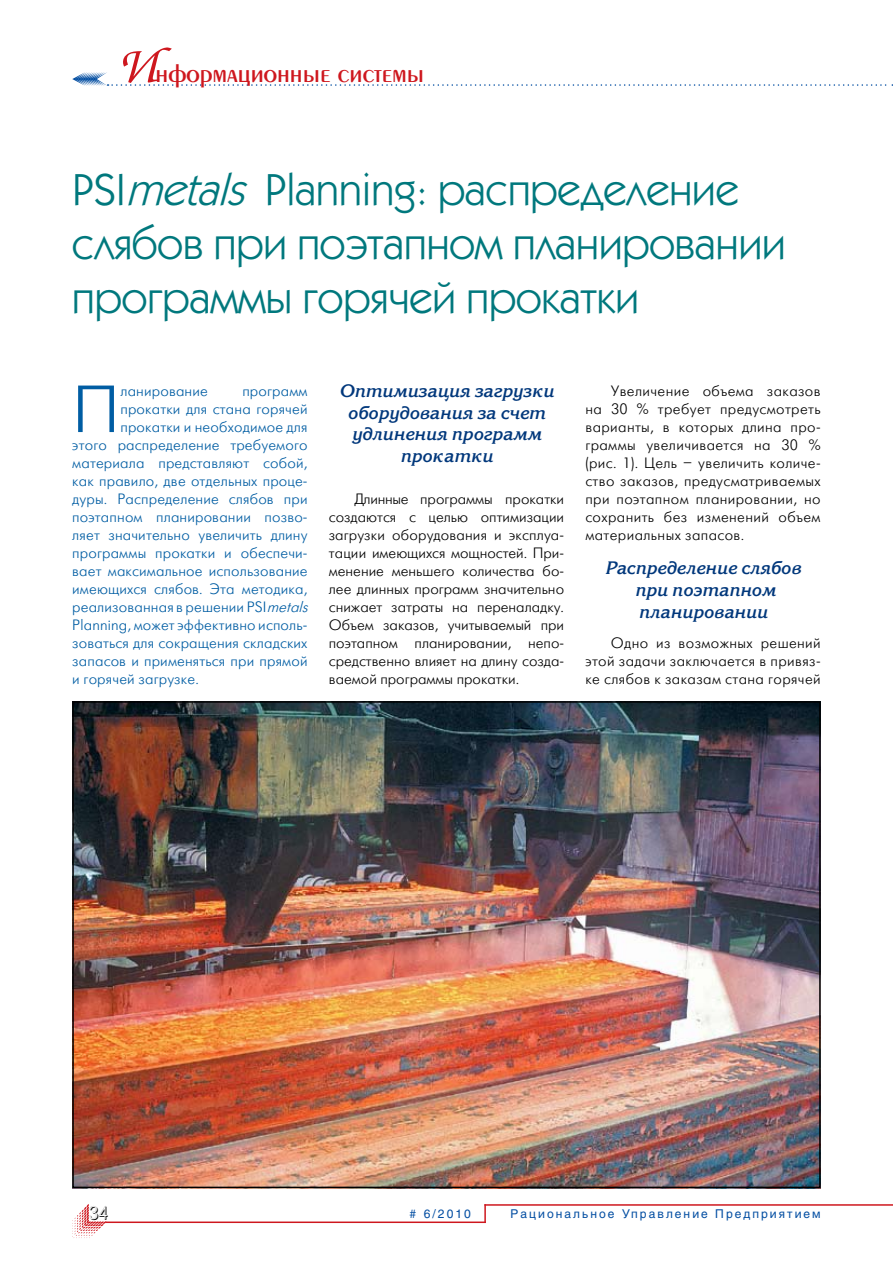
<style>
.page{position:relative;width:893px;height:1263px;background:#fff}
.page>*{position:absolute;margin:0;border:0;box-sizing:border-box;transform-origin:0 0}
.t1{font:66.45px "Futuris Light C";color:#005da3}
.t2{font:45px/54px "Kabel C";color:#00787d}
.t3{font:27px "Penta Demi";color:#ce171e}
.t4{font:italic 700 18px/21.6px "Korinna C";color:#00377b;text-align:center}
.t5{font:18px "Futuris Shadow C";color:#000}
.t6{font:15px/18px "Futuris Light C";letter-spacing:.025em;color:#000;text-align:justify}
.t7{font:15px "Futuris Light C";letter-spacing:.01em;color:#005da3}
.t8{font:12px "Helios";letter-spacing:.17em;color:#034ea2}
.s1{font-family:"Zapf Chancery C";font-weight:500;font-style:italic;font-size:54px}
.s2{font-style:italic}
</style>
<div class="page">
<svg style="left:72px;top:1204px;width:34px;height:34px"></svg>
<svg style="left:484px;top:1206px;width:2px;height:15px"></svg>
<hr style="left:105px;top:1221px;width:381px;height:2px;background:#ce171e">
<hr style="left:484px;top:1204px;width:409px;height:2px;background:#ce171e">
<svg style="left:72px;top:72px;width:821px;height:14px"></svg>
<img style="left:75px;top:704px;width:743px;height:481px">
<div style="left:72px;top:701px;width:749px;height:487px;border:2px solid #000"></div>
<h3 class="t3" style="left:117px;top:60px;width:309px"><span class="s1">И</span>нформационные системы</h3>
<h2 class="t2" style="left:72px;top:161px;width:715px">PSI<span class="s2">metals</span> Planning: распределение слябов при поэтапном планировании программы горячей прокатки</h2>
<h1 class="t1" style="left:72px;top:375px;width:49px">П</h1>
<p class="t7" style="left:120px;top:383px;width:89px">ланирование</p>
<p class="t7" style="left:242px;top:383px;width:67px">программ</p>
<p class="t7" style="left:120px;top:401px;width:189px">прокатки для стана горячей</p>
<p class="t7" style="left:120px;top:419px;width:189px">прокатки и необходимое для</p>
<p class="t7" style="left:72px;top:437px;width:237px">этого распределение требуемого</p>
<p class="t7" style="left:72px;top:455px;width:237px">материала представляют собой,</p>
<p class="t7" style="left:72px;top:473px;width:237px">как правило, две отдельных проце-</p>
<p class="t7" style="left:72px;top:491px;width:237px">дуры. Распределение слябов при</p>
<p class="t7" style="left:72px;top:509px;width:237px">поэтапном планировании позво-</p>
<p class="t7" style="left:72px;top:527px;width:237px">ляет значительно увеличить длину</p>
<p class="t7" style="left:72px;top:545px;width:237px">программы прокатки и обеспечи-</p>
<p class="t7" style="left:72px;top:563px;width:237px">вает максимальное использование</p>
<p class="t7" style="left:72px;top:581px;width:237px">имеющихся слябов. Эта методика,</p>
<p class="t7" style="left:72px;top:599px;width:241px">реализованная в решении PSI<span class="s2">metals</span></p>
<p class="t7" style="left:72px;top:617px;width:237px">Planning, может эффективно исполь-</p>
<p class="t7" style="left:72px;top:635px;width:237px">зоваться для сокращения складских</p>
<p class="t7" style="left:72px;top:653px;width:237px">запасов и применяться при прямой</p>
<p class="t7" style="left:72px;top:671px;width:128px">и горячей загрузке.</p>
<p class="t4" style="left:339px;top:381px;width:216px">Оптимизация загрузки оборудования за счет удлинения программ прокатки</p>
<p class="t6" style="left:329px;top:490px;width:237px;text-indent:26px">Длинные программы прокатки создаются с целью оптимизации загрузки оборудования и эксплуа&shy;тации имеющихся мощностей. При&shy;менение меньшего количества бо&shy;лее длинных программ значительно снижает затраты на переналадку.<br>Объем заказов, учитываемый при поэтапном планировании, непо&shy;средственно влияет на длину созда&shy;ваемой программы прокатки.</p>
<p class="t6" style="left:585px;top:382px;width:237px;text-indent:26px">Увеличение объема заказов на 30 % требует предусмотреть варианты, в которых длина про&shy;граммы увеличивается на 30 % (рис. 1). Цель – увеличить количе&shy;ство заказов, предусматриваемых при поэтапном планировании, но сохранить без изменений объем материальных запасов.</p>
<p class="t4" style="left:605px;top:558px;width:197px">Распределение слябов при поэтапном планировании</p>
<p class="t6" style="left:585px;top:634px;width:237px;text-indent:26px">Одно из возможных решений этой задачи заключается в привяз&shy;ке слябов к заказам стана горячей</p>
<p class="t5" style="left:89px;top:1204px;width:21px">34</p>
<p class="t8" style="left:410px;top:1207px;width:63px"># 6/2010</p>
<p class="t8" style="left:510px;top:1207px;width:312px">Рациональное Управление Предприятием</p>
</div>
